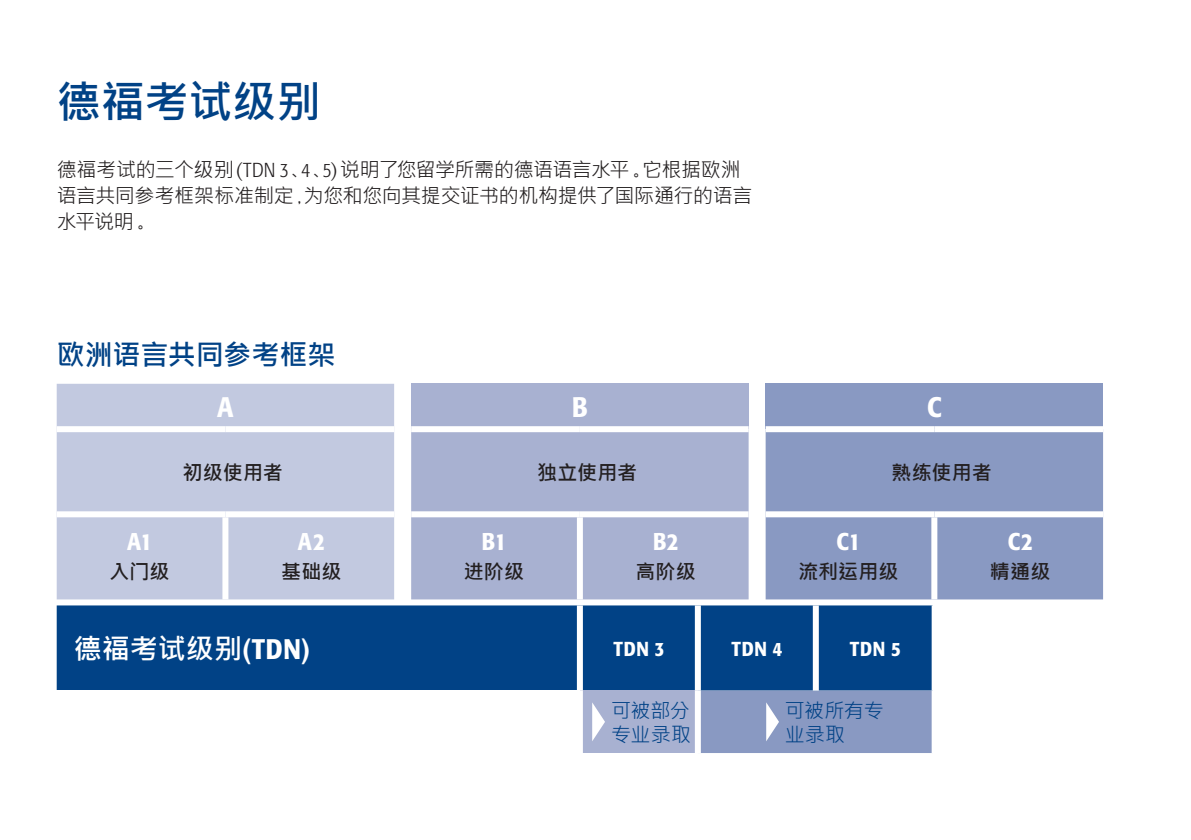
<style>
.page{position:relative;width:1191px;height:840px;background:#fff}
.page>*{position:absolute;margin:0;border:0;box-sizing:border-box;transform-origin:0 0}
.t1{font:700 44px "Microsoft Jheng Hei";letter-spacing:-.005em;color:#014286}
.t2{font:700 28px "Microsoft Jheng Hei";color:#fff}
.t3{font:700 28px "Microsoft Jheng Hei";letter-spacing:-.005em;color:#014286}
.t4{font:500 condensed 28px "Formata Pro";color:#fff}
.t5{font:500 condensed 24px "Formata Pro";letter-spacing:-.005em;color:#fff}
.t6{font:20px/26px "Microsoft Jheng Hei";letter-spacing:-.02em;color:#231f20}
.t7{font:700 20px "Microsoft Jheng Hei";letter-spacing:.005em;color:#231f20}
.t8{font:20px/24px "Microsoft Jheng Hei";color:#014286}
.t9{font:500 condensed 20px "Formata Pro";letter-spacing:.035em;color:#fff}
.s1{font-family:"Formata Pro";font-weight:300;font-stretch:condensed}
.s2{font-family:"Formata Pro";font-weight:500;font-stretch:condensed}
</style>
<div class="page">
<hr style="left:1190px;top:0;width:1px;height:839px;background:#e0e4e8">
<div style="left:57px;top:605px;width:874px;height:85px;background:#014286"></div>
<div style="left:580px;top:690px;width:118px;height:62px;background:#a8b1d1"></div>
<div style="left:577px;top:605px;width:6px;height:85px;background:#fff"></div>
<div style="left:695px;top:605px;width:6px;height:85px;background:#fff"></div>
<div style="left:813px;top:605px;width:6px;height:85px;background:#fff"></div>
<div style="left:577px;top:690px;width:6px;height:62px;background:#fff"></div>
<div style="left:695px;top:690px;width:6px;height:62px;background:#fff"></div>
<div style="left:57px;top:383px;width:337px;height:216px;background:#c2c9e0"></div>
<div style="left:411px;top:383px;width:337px;height:46px;background:#a8b1d1"></div>
<div style="left:765px;top:383px;width:338px;height:46px;background:#8999c2"></div>
<div style="left:411px;top:432px;width:337px;height:167px;background:#a8b1d1"></div>
<div style="left:765px;top:432px;width:338px;height:167px;background:#8999c2"></div>
<div style="left:57px;top:426px;width:168px;height:6px;background:#fff"></div>
<div style="left:225px;top:426px;width:169px;height:6px;background:#fff"></div>
<div style="left:411px;top:426px;width:169px;height:6px;background:#fff"></div>
<div style="left:580px;top:426px;width:168px;height:6px;background:#fff"></div>
<div style="left:765px;top:426px;width:169px;height:6px;background:#fff"></div>
<div style="left:934px;top:426px;width:169px;height:6px;background:#fff"></div>
<div style="left:57px;top:511px;width:168px;height:6px;background:#fff"></div>
<div style="left:225px;top:511px;width:169px;height:6px;background:#fff"></div>
<div style="left:411px;top:511px;width:169px;height:6px;background:#fff"></div>
<div style="left:580px;top:511px;width:168px;height:6px;background:#fff"></div>
<div style="left:765px;top:511px;width:169px;height:6px;background:#fff"></div>
<div style="left:934px;top:511px;width:169px;height:6px;background:#fff"></div>
<div style="left:222px;top:517px;width:6px;height:82px;background:#fff"></div>
<div style="left:577px;top:517px;width:6px;height:82px;background:#fff"></div>
<div style="left:931px;top:517px;width:6px;height:82px;background:#fff"></div>
<svg style="left:592px;top:702px;width:13px;height:39px"></svg>
<div style="left:698px;top:690px;width:234px;height:62px;background:#8999c2"></div>
<h1 class="t1" style="left:57px;top:74px;width:265px">德福考试级别</h1>
<p class="t6" style="left:57px;top:156px;width:697px">德福考试的三个级别 <span class="s1">(TDN 3</span>、<span class="s1">4</span>、<span class="s1">5)</span>说明了您留学所需的德语语言水平。它根据欧洲语言共同参考框架标准制定，为您和您向其提交证书的机构提供了国际通行的语言水平说明。</p>
<h2 class="t3" style="left:57px;top:337px;width:280px">欧洲语言共同参考框架</h2>
<h2 class="t4" style="left:217px;top:389px;width:18px">A</h2>
<h2 class="t4" style="left:572px;top:389px;width:17px">B</h2>
<h2 class="t4" style="left:927px;top:389px;width:16px">C</h2>
<p class="t7" style="left:183px;top:459px;width:102px">初级使用者</p>
<p class="t7" style="left:537px;top:459px;width:101px">独立使用者</p>
<p class="t7" style="left:891px;top:459px;width:102px">熟练使用者</p>
<p class="t5" style="left:127px;top:525px;width:26px">A1</p>
<p class="t7" style="left:109px;top:559px;width:62px">入门级</p>
<p class="t5" style="left:298px;top:525px;width:28px">A2</p>
<p class="t7" style="left:281px;top:559px;width:62px">基础级</p>
<p class="t5" style="left:482px;top:525px;width:26px">B1</p>
<p class="t7" style="left:464px;top:559px;width:62px">进阶级</p>
<p class="t5" style="left:653px;top:525px;width:27px">B2</p>
<p class="t7" style="left:635px;top:559px;width:62px">高阶级</p>
<p class="t5" style="left:836px;top:525px;width:25px">C1</p>
<p class="t7" style="left:798px;top:559px;width:102px">流利运用级</p>
<p class="t5" style="left:1007px;top:525px;width:26px">C2</p>
<p class="t7" style="left:990px;top:559px;width:62px">精通级</p>
<h2 class="t2" style="left:74px;top:631px;width:238px">德福考试级别<span class="s2">(TDN)</span></h2>
<p class="t9" style="left:613px;top:635px;width:52px">TDN 3</p>
<p class="t9" style="left:731px;top:635px;width:52px">TDN 4</p>
<p class="t9" style="left:849px;top:635px;width:52px">TDN 5</p>
<p class="t8" style="left:611px;top:698px;width:81px">可被部分专业录取</p>
<p class="t8" style="left:784px;top:698px;width:100px">可被所有专业录取</p>
</div>
